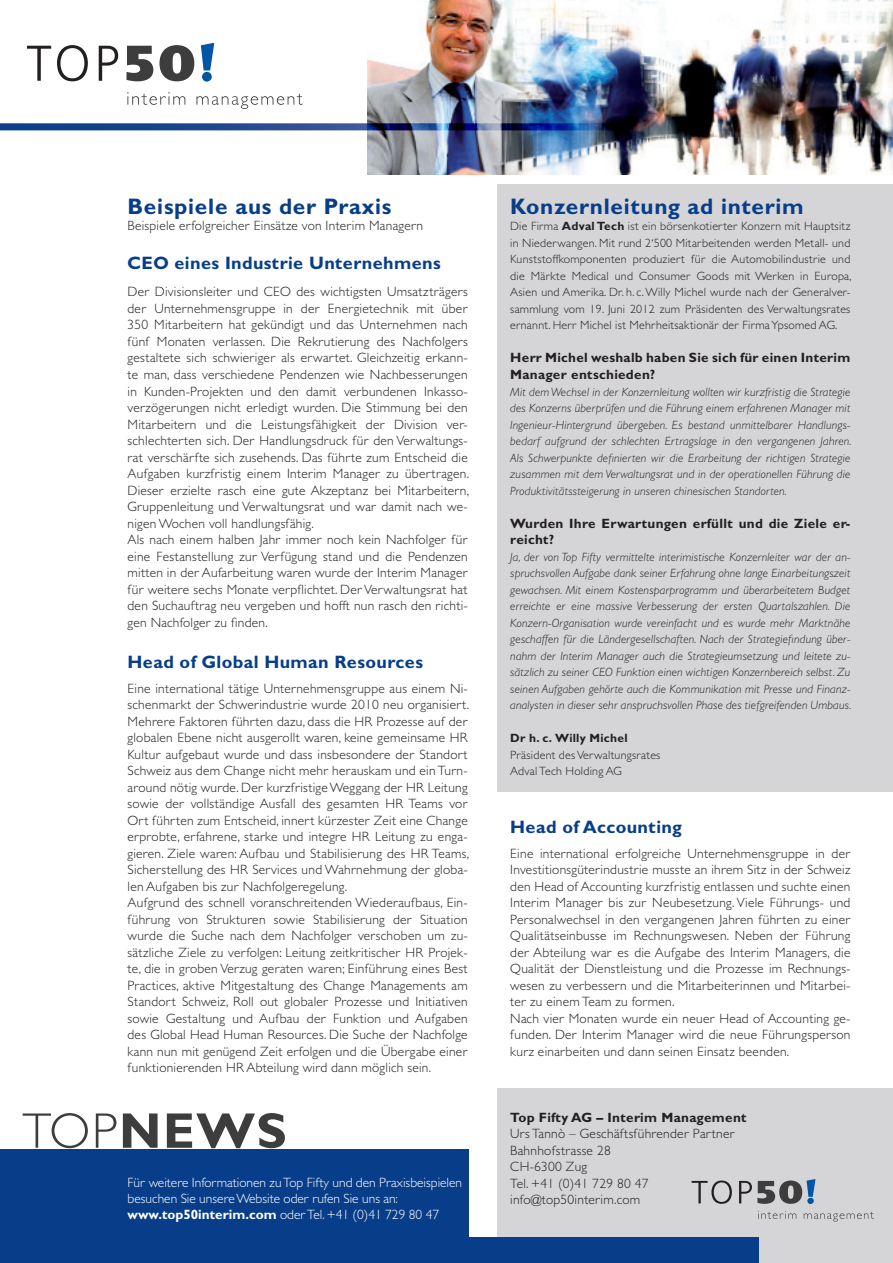
<style>
.page{position:relative;width:893px;height:1263px;background:#fff}
.page>*{position:absolute;margin:0;border:0;box-sizing:border-box;transform-origin:0 0}
.Titel{font:700 22.5px "Gill Sans MT Std";letter-spacing:.03em;color:#083e89}
.Untertitel_gross{font:700 18px "Gill Sans MT Std";letter-spacing:.02em;color:#083e89}
.Grundtext{font:700 18px "Gill Sans MT Std";letter-spacing:.02em;color:#083e89}
.Grundtext-2{font:300 13.5px/16.5px "Gill Sans MT Std";letter-spacing:.02em;color:#231f20;text-align:justify}
.t1{font:300 13.5px/16.2px "Gill Sans MT Std";color:#fff}
.Grundtext-3{font:700 13.5px/16.5px "Gill Sans MT Std";letter-spacing:.02em;color:#231f20}
.Untertitel{font:300 13.5px "Gill Sans MT Std";letter-spacing:.02em;color:#231f20}
.Untertitel-2{font:700 13.5px "Gill Sans MT Std";letter-spacing:.02em;color:#231f20}
.Grundtext-4{font:italic 300 12px/16.5px "Gill Sans MT Std";letter-spacing:.02em;color:#231f20;text-align:justify}
.Grundtext-5{font:300 12px/16.5px "Gill Sans MT Std";letter-spacing:.02em;color:#231f20;text-align:justify}
.Grundtext-6{font:700 12px "Gill Sans MT Std";letter-spacing:.02em;color:#231f20}
.s1{font-weight:700}
</style>
<div class="page">
<div style="left:497px;top:1088px;width:396px;height:175px;background:#d5d5d8"></div>
<div style="left:0;top:1149px;width:469px;height:114px;background:#083e89"></div>
<div style="left:277px;top:1237px;width:482px;height:26px;background:#083e89"></div>
<div style="left:497px;top:184px;width:396px;height:607px;background:#d5d5d8"></div>
<img style="left:368px;top:0;width:525px;height:174px">
<svg style="left:0;top:123px;width:627px;height:7px;background:#234486"></svg>
<svg style="left:23px;top:1113px;width:262px;height:35px"></svg>
<svg style="left:127px;top:92px;width:176px;height:17px"></svg>
<svg style="left:201px;top:43px;width:13px;height:39px"></svg>
<svg style="left:127px;top:45px;width:67px;height:36px"></svg>
<svg style="left:27px;top:45px;width:91px;height:36px"></svg>
<svg style="left:758px;top:1211px;width:116px;height:10px"></svg>
<svg style="left:692px;top:1179px;width:123px;height:25px"></svg>
<p class="Titel" style="left:128px;top:192px;width:265px">Beispiele aus der Praxis</p>
<p class="Grundtext-2" style="left:128px;top:217px;width:297px">Beispiele erfolgreicher Einsätze von Interim Managern</p>
<p class="Grundtext" style="left:128px;top:252px;width:315px">CEO eines Industrie Unternehmens</p>
<p class="Grundtext-2" style="left:128px;top:283px;width:343px;text-align:left">Der Divisionsleiter und CEO des wichtigsten Umsatzträgers der Unternehmensgruppe in der Energietechnik mit über 350 Mitarbeitern hat gekündigt und das Unternehmen nach fünf Monaten verlassen. Die Rekrutierung des Nachfolgers gestaltete sich schwieriger als erwartet. Gleichzeitig erkann&shy;te man, dass verschiedene Pendenzen wie Nachbesserungen in Kunden-Projekten und den damit verbundenen Inkasso&shy;verzögerungen nicht erledigt wurden. Die Stimmung bei den Mitarbeitern und die Leistungsfähigkeit der Division ver&shy;schlechterten sich. Der Handlungsdruck für den Verwaltungs&shy;rat verschärfte sich zusehends. Das führte zum Entscheid die Aufgaben kurzfristig einem Interim Manager zu übertragen.<br>Dieser erzielte rasch eine gute Akzeptanz bei Mitarbeitern, Gruppenleitung und Verwaltungsrat und war damit nach we&shy;nigen Wochen voll handlungsfähig.</p>
<p class="Grundtext-2" style="left:128px;top:531px;width:342px">Als nach einem halben Jahr immer noch kein Nachfolger für eine Festanstellung zur Verfügung stand und die Pendenzen mitten in der Aufarbeitung waren wurde der Interim Manager für weitere sechs Monate verpflichtet. Der Verwaltungsrat hat den Suchauftrag neu vergeben und hofft nun rasch den richti&shy;gen Nachfolger zu finden.</p>
<p class="Untertitel_gross" style="left:128px;top:650px;width:297px">Head of Global Human Resources</p>
<p class="Grundtext-2" style="left:128px;top:679px;width:343px;text-align:left">Eine international tätige Unternehmensgruppe aus einem Ni&shy;schenmarkt der Schwerindustrie wurde 2010 neu organisiert.<br>Mehrere Faktoren führten dazu, dass die HR Prozesse auf der globalen Ebene nicht ausgerollt waren, keine gemeinsame HR Kultur aufgebaut wurde und dass insbesondere der Standort Schweiz aus dem Change nicht mehr herauskam und ein Turn&shy;around nötig wurde. Der kurzfristige Weggang der HR Leitung sowie der vollständige Ausfall des gesamten HR Teams vor Ort führten zum Entscheid, innert kürzester Zeit eine Change erprobte, erfahrene, starke und integre HR Leitung zu enga&shy;gieren. Ziele waren: Aufbau und Stabilisierung des HR Teams, Sicherstellung des HR Services und Wahrnehmung der globa&shy;len Aufgaben bis zur Nachfolgeregelung.</p>
<p class="Grundtext-2" style="left:128px;top:894px;width:342px">Aufgrund des schnell voranschreitenden Wiederaufbaus, Ein&shy;führung von Strukturen sowie Stabilisierung der Situation wurde die Suche nach dem Nachfolger verschoben um zu&shy;sätzliche Ziele zu verfolgen: Leitung zeitkritischer HR Projek&shy;te, die in groben Verzug geraten waren; Einführung eines Best Practices, aktive Mitgestaltung des Change Managements am Standort Schweiz, Roll out globaler Prozesse und Initiativen sowie Gestaltung und Aufbau der Funktion und Aufgaben des Global Head Human Resources. Die Suche der Nachfolge kann nun mit genügend Zeit erfolgen und die Übergabe einer funktionierenden HR Abteilung wird dann möglich sein.</p>
<p class="t1" style="left:128px;top:1174px;width:336px">Für weitere Informationen zu Top Fifty und den Praxisbeispielen besuchen Sie unsere Website oder rufen Sie uns an: <span class="s1">www.top50interim.com</span> oder Tel. +41 (0)41 729 80 47</p>
<p class="Titel" style="left:510px;top:192px;width:295px">Konzernleitung ad interim</p>
<p class="Grundtext-5" style="left:510px;top:218px;width:343px">Die Firma <span class="s1">Adval Tech</span> ist ein börsenkotierter Konzern mit Hauptsitz in Niederwangen. Mit rund 2‘500 Mitarbeitenden werden Metall- und Kunststoffkomponenten produziert für die Automobilindustrie und die Märkte Medical und Consumer Goods mit Werken in Europa, Asien und Amerika. Dr. h. c. Willy Michel wurde nach der Generalver&shy;sammlung vom 19. Juni 2012 zum Präsidenten des Verwaltungsrates ernannt. Herr Michel ist Mehrheitsaktionär der Firma Ypsomed AG.</p>
<p class="Grundtext-3" style="left:510px;top:349px;width:342px">Herr Michel weshalb haben Sie sich für einen Interim<br>Manager entschieden?</p>
<p class="Grundtext-4" style="left:510px;top:383px;width:343px">Mit dem Wechsel in der Konzernleitung wollten wir kurzfristig die Strategie des Konzerns überprüfen und die Führung einem erfahrenen Manager mit Ingenieur-Hintergrund übergeben. Es bestand unmittelbarer Handlungs&shy;bedarf aufgrund der schlechten Ertragslage in den vergangenen Jahren.<br>Als Schwerpunkte definierten wir die Erarbeitung der richtigen Strategie zusammen mit dem Verwaltungsrat und in der operationellen Führung die Produktivitätssteigerung in unseren chinesischen Standorten.</p>
<p class="Grundtext-3" style="left:510px;top:514px;width:342px">Wurden Ihre Erwartungen erfüllt und die Ziele er&shy;reicht?</p>
<p class="Grundtext-4" style="left:510px;top:548px;width:343px">Ja, der von Top Fifty vermittelte interimistische Konzernleiter war der an&shy;spruchsvollen Aufgabe dank seiner Erfahrung ohne lange Einarbeitungszeit gewachsen. Mit einem Kostensparprogramm und überarbeitetem Budget erreichte er eine massive Verbesserung der ersten Quartalszahlen. Die Konzern-Organisation wurde vereinfacht und es wurde mehr Marktnähe geschaffen für die Ländergesellschaften. Nach der Strategiefindung über&shy;nahm der Interim Manager auch die Strategieumsetzung und leitete zu&shy;sätzlich zu seiner CEO Funktion einen wichtigen Konzernbereich selbst. Zu seinen Aufgaben gehörte auch die Kommunikation mit Presse und Finanz&shy;analysten in dieser sehr anspruchsvollen Phase des tiefgreifenden Umbaus.</p>
<p class="Grundtext-6" style="left:510px;top:730px;width:119px">Dr h. c. Willy Michel</p>
<p class="Grundtext-5" style="left:510px;top:746px;width:152px">Präsident des Verwaltungsrates</p>
<p class="Grundtext-5" style="left:510px;top:762px;width:113px">Adval Tech Holding AG</p>
<p class="Untertitel_gross" style="left:510px;top:815px;width:173px">Head of Accounting</p>
<p class="Grundtext-2" style="left:510px;top:844px;width:342px">Eine international erfolgreiche Unternehmensgruppe in der Investitionsgüterindustrie musste an ihrem Sitz in der Schweiz den Head of Accounting kurzfristig entlassen und suchte einen Interim Manager bis zur Neubesetzung. Viele Führungs- und Personalwechsel in den vergangenen Jahren führten zu einer Qualitätseinbusse im Rechnungswesen. Neben der Führung der Abteilung war es die Aufgabe des Interim Managers, die Qualität der Dienstleistung und die Prozesse im Rechnungs&shy;wesen zu verbessern und die Mitarbeiterinnen und Mitarbei&shy;ter zu einem Team zu formen.</p>
<p class="Grundtext-2" style="left:510px;top:1009px;width:342px">Nach vier Monaten wurde ein neuer Head of Accounting ge&shy;funden. Der Interim Manager wird die neue Führungsperson kurz einarbeiten und dann seinen Einsatz beenden.</p>
<p class="Untertitel-2" style="left:510px;top:1109px;width:238px">Top Fifty AG – Interim Management</p>
<p class="Untertitel" style="left:510px;top:1125px;width:226px">Urs Tannò – Geschäftsführender Partner</p>
<p class="Untertitel" style="left:510px;top:1142px;width:102px">Bahnhofstrasse 28</p>
<p class="Untertitel" style="left:510px;top:1158px;width:78px">CH-6300 Zug</p>
<p class="Untertitel" style="left:510px;top:1175px;width:140px">Tel. +41 (0)41 729 80 47</p>
<p class="Untertitel" style="left:510px;top:1191px;width:132px">info@top50interim.com</p>
</div>
